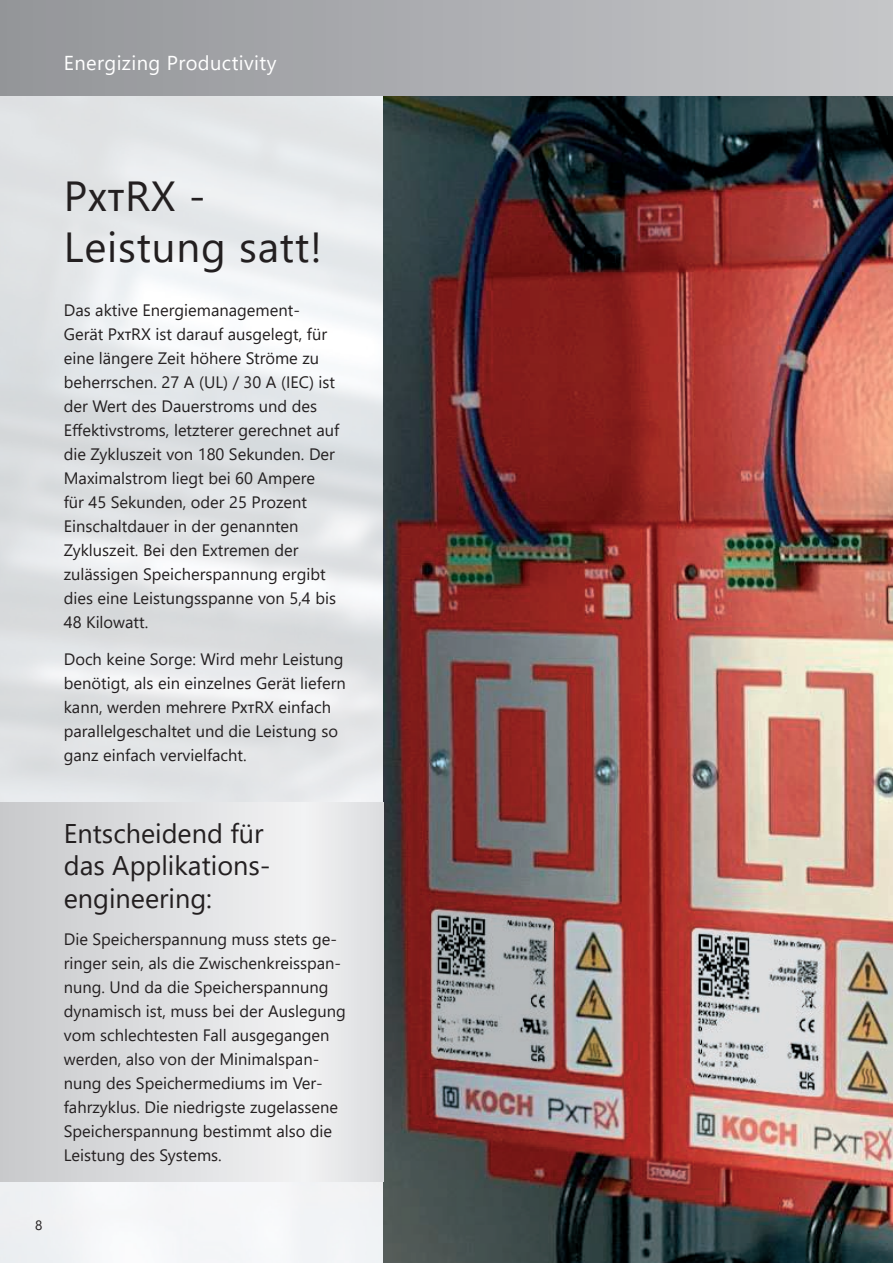
<style>
.page{position:relative;width:893px;height:1263px;background:#fff}
.page>*{position:absolute;margin:0;border:0;box-sizing:border-box;transform-origin:0 0}
.t1{font:42px/50.4px "Segoe UI";letter-spacing:.02em;color:#231f20}
.t2{font:27px/32.4px "Segoe UI";color:#231f20}
.t3{font:20.1px "Segoe UI";letter-spacing:.02em;color:#fff}
.t4{font:16.5px/24px "Segoe UI";color:#231f20}
.t5{font:13.5px "Segoe UI";color:#231f20}
.s1{font-weight:600;font-size:30px}
.s2{font-weight:600;font-size:11.85px}
</style>
<div class="page">
<img style="left:0;top:96px;width:384px;height:1167px">
<img style="left:384px;top:96px;width:509px;height:1167px">
<div style="left:0;top:0;width:893px;height:96px;background:linear-gradient(to right,#939599,#c5c6c9)"></div>
<div style="left:0;top:803px;width:303px;height:378px;background:linear-gradient(to right,#c8c9cb,#f1f2f3)"></div>
<div style="left:303px;top:803px;width:81px;height:378px;background:#e7e8e9"></div>
<p class="t3" style="left:64px;top:44px;width:214px">Energizing Productivity</p>
<h1 class="t1" style="left:64px;top:167px;width:260px">P<span class="s1">XT</span>RX -<br>Leistung satt!</h1>
<p class="t4" style="left:64px;top:297px;width:277px">Das aktive Energiemanagement-Gerät P<span class="s2">XT</span>RX ist darauf ausgelegt, für eine längere Zeit höhere Ströme zu beherrschen. 27 A (UL) / 30 A (IEC) ist der Wert des Dauerstroms und des Effektivstroms, letzterer gerechnet auf die Zykluszeit von 180 Sekunden. Der Maximalstrom liegt bei 60 Ampere für 45 Sekunden, oder 25 Prozent Einschaltdauer in der genannten Zykluszeit. Bei den Extremen der zulässigen Speicherspannung ergibt dies eine Leistungsspanne von 5,4 bis 48 Kilowatt.</p>
<p class="t4" style="left:64px;top:646px;width:283px">Doch keine Sorge: Wird mehr Leistung benötigt, als ein einzelnes Gerät liefern kann, werden mehrere P<span class="s2">XT</span>RX einfach parallelgeschaltet und die Leistung so ganz einfach vervielfacht.</p>
<h2 class="t2" style="left:64px;top:815px;width:208px">Entscheidend für das Applikations&shy;engineering:</h2>
<p class="t4" style="left:64px;top:925px;width:284px">Die Speicherspannung muss stets ge&shy;ringer sein, als die Zwischenkreisspan&shy;nung. Und da die Speicherspannung dynamisch ist, muss bei der Auslegung vom schlechtesten Fall ausgegangen werden, also von der Minimalspan&shy;nung des Speichermediums im Ver&shy;fahrzyklus. Die niedrigste zugelassene Speicherspannung bestimmt also die Leistung des Systems.</p>
<p class="t5" style="left:35px;top:1213px;width:9px">8</p>
</div>
